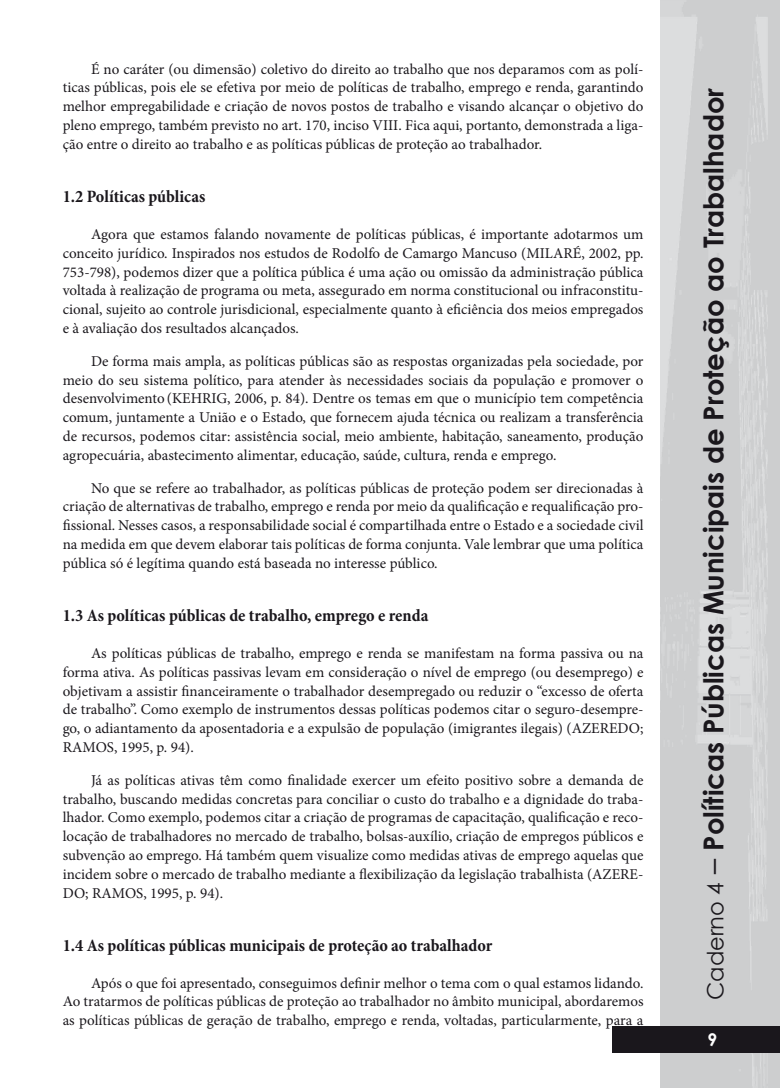
<style>
.page{position:relative;width:780px;height:1088px;background:#fff}
.page>*{position:absolute;margin:0;border:0;box-sizing:border-box;transform-origin:0 0}
.t1{font:700 27.5px "Century Gothic";color:#1a171c}
.t2{font:700 condensed 17.5px "Minion Pro";color:#1a171c}
.t3{font:700 17.5px "Century Gothic";color:#fff}
.t4{font:15px/18.8px "Minion Pro";color:#1a171c;text-align:justify}
.s1{font-weight:400;font-size:22.5px}
.s2{font-weight:400;font-size:30px}
</style>
<div class="page">
<img style="left:660px;top:0;width:120px;height:1088px">
<div style="left:612px;top:1026px;width:168px;height:26px;background:#1a171c"></div>
<p class="t4" style="left:63px;top:60px;width:582px;text-indent:28px">É no caráter (ou dimensão) coletivo do direito ao trabalho que nos deparamos com as polí&shy;ticas públicas, pois ele se efetiva por meio de políticas de trabalho, emprego e renda, garantindo melhor empregabilidade e criação de novos postos de trabalho e visando alcançar o objetivo do pleno emprego, também previsto no art. 170, inciso VIII. Fica aqui, portanto, demonstrada a liga&shy;ção entre o direito ao trabalho e as políticas públicas de proteção ao trabalhador.</p>
<p class="t2" style="left:63px;top:185px;width:144px">1.2 Políticas públicas</p>
<p class="t4" style="left:63px;top:225px;width:582px;text-indent:28px">Agora que estamos falando novamente de políticas públicas, é importante adotarmos um conceito jurídico. Inspirados nos estudos de Rodolfo de Camargo Mancuso (MILARÉ, 2002, pp.<br>753-798), podemos dizer que a política pública é uma ação ou omissão da administração pública voltada à realização de programa ou meta, assegurado em norma constitucional ou infraconstitu&shy;cional, sujeito ao controle jurisdicional, especialmente quanto à eficiência dos meios empregados e à avaliação dos resultados alcançados.</p>
<p class="t4" style="left:63px;top:352px;width:582px;text-indent:28px">De forma mais ampla, as políticas públicas são as respostas organizadas pela sociedade, por meio do seu sistema político, para atender às necessidades sociais da população e promover o desenvolvimento (KEHRIG, 2006, p. 84). Dentre os temas em que o município tem competência comum, juntamente a União e o Estado, que fornecem ajuda técnica ou realizam a transferência de recursos, podemos citar: assistência social, meio ambiente, habitação, saneamento, produção agropecuária, abastecimento alimentar, educação, saúde, cultura, renda e emprego.</p>
<p class="t4" style="left:63px;top:478px;width:582px;text-indent:28px">No que se refere ao trabalhador, as políticas públicas de proteção podem ser direcionadas à criação de alternativas de trabalho, emprego e renda por meio da qualificação e requalificação pro&shy;fissional. Nesses casos, a responsabilidade social é compartilhada entre o Estado e a sociedade civil na medida em que devem elaborar tais políticas de forma conjunta. Vale lembrar que uma política pública só é legítima quando está baseada no interesse público.</p>
<p class="t2" style="left:63px;top:604px;width:367px">1.3 As políticas públicas de trabalho, emprego e renda</p>
<p class="t4" style="left:63px;top:644px;width:582px;text-indent:28px">As políticas públicas de trabalho, emprego e renda se manifestam na forma passiva ou na forma ativa. As políticas passivas levam em consideração o nível de emprego (ou desemprego) e objetivam a assistir financeiramente o trabalhador desempregado ou reduzir o “excesso de oferta de trabalho”. Como exemplo de instrumentos dessas políticas podemos citar o seguro-desempre&shy;go, o adiantamento da aposentadoria e a expulsão de população (imigrantes ilegais) (AZEREDO; RAMOS, 1995, p. 94).</p>
<p class="t4" style="left:63px;top:771px;width:582px;text-indent:28px">Já as políticas ativas têm como finalidade exercer um efeito positivo sobre a demanda de trabalho, buscando medidas concretas para conciliar o custo do trabalho e a dignidade do traba&shy;lhador. Como exemplo, podemos citar a criação de programas de capacitação, qualificação e reco&shy;locação de trabalhadores no mercado de trabalho, bolsas-auxílio, criação de empregos públicos e subvenção ao emprego. Há também quem visualize como medidas ativas de emprego aquelas que incidem sobre o mercado de trabalho mediante a flexibilização da legislação trabalhista (AZERE-DO; RAMOS, 1995, p. 94).</p>
<p class="t2" style="left:63px;top:933px;width:431px">1.4 As políticas públicas municipais de proteção ao trabalhador</p>
<p class="t4" style="left:63px;top:973px;width:582px;text-indent:28px">Após o que foi apresentado, conseguimos definir melhor o tema com o qual estamos lidando.<br>Ao tratarmos de políticas públicas de proteção ao trabalhador no âmbito municipal, abordaremos as políticas públicas de geração de trabalho, emprego e renda, voltadas, particularmente, para a</p>
<h1 class="t1" style="left:692px;top:1000px;width:914px;rotate:-90deg"><span class="s1">Caderno 4</span> <span class="s2">–</span> Políticas Públicas Municipais de Proteção ao Trabalhador</h1>
<p class="t3" style="left:707px;top:1026px;width:11px">9</p>
</div>
